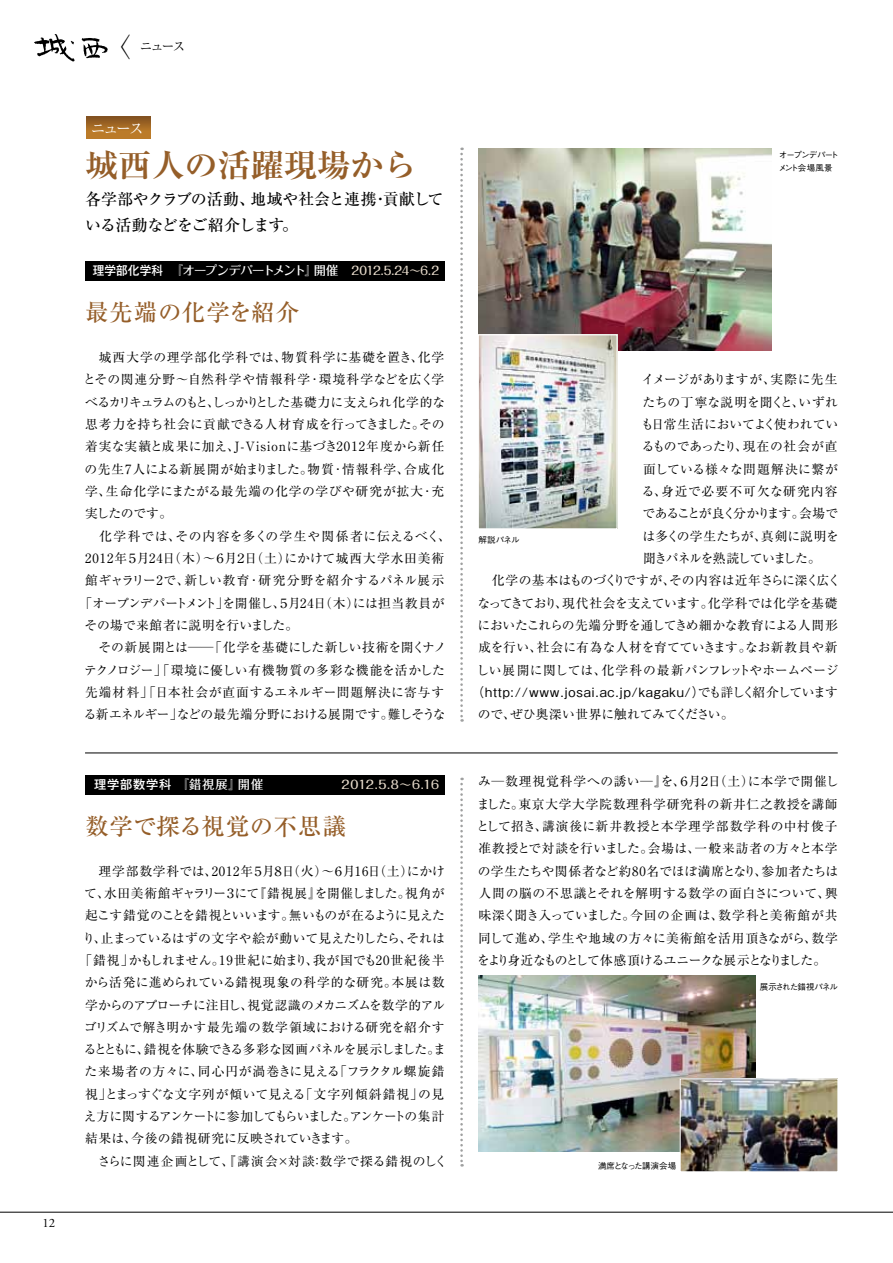
<style>
.page{position:relative;width:893px;height:1263px;background:#fff}
.page>*{position:absolute;margin:0;border:0;box-sizing:border-box;transform-origin:0 0}
.t1{font:700 31.95px "Ryumin Pro";letter-spacing:-.01em;color:#955e29;scale:1.05 1}
.t2{font:300 26.55px "Akashi Std";color:#000}
.t3{font:500 23.4px "Ryumin Pro";letter-spacing:.02em;color:#955e29}
.t4{font:500 15.9px/25.5px "Ryumin Pro";letter-spacing:-.02em;color:#000}
.t5{font:14.85px "Ryumin Pro";color:#fff}
.t6{font:12.75px/22.4px "Ryumin Pro";letter-spacing:.005em;color:#000;text-align:justify}
.t7{font:12.75px "Ryumin Pro";letter-spacing:-.045em;color:#000}
.t8{font:12.75px "Ryumin Pro";letter-spacing:-.08em;color:#000}
.t9{font:12.75px "Ryumin Pro";letter-spacing:.06em;color:#000}
.t10{font:12.75px "Ryumin Pro";letter-spacing:.045em;color:#000}
.t11{font:12.75px "Ryumin Pro";letter-spacing:.055em;color:#000}
.t12{font:12.75px "Ryumin Pro";letter-spacing:.035em;color:#000}
.t13{font:12.75px "Ryumin Pro";letter-spacing:.025em;color:#000}
.t14{font:500 12.75px "Gothic BBB Pr 5";letter-spacing:.06em;color:#000}
.t15{font:12.75px "Ryumin Pro";letter-spacing:.075em;color:#000}
.t16{font:12.75px "Ryumin Pro";letter-spacing:-.04em;color:#000}
.t17{font:12.75px "Ryumin Pro";letter-spacing:-.035em;color:#000}
.t18{font:12.75px "Ryumin Pro";letter-spacing:-.05em;color:#000}
.t19{font:12.75px "Ryumin Pro";letter-spacing:-.03em;color:#000}
.t20{font:12.75px "Ryumin Pro";letter-spacing:-.02em;color:#000}
.t21{font:12.75px "Ryumin Pro";letter-spacing:.04em;color:#000}
.t22{font:12.75px "Ryumin Pro";letter-spacing:-.025em;color:#000}
.t23{font:12.75px "Ryumin Pro";letter-spacing:.08em;color:#000}
.t24{font:12.75px "Ryumin Pro";letter-spacing:.05em;color:#000}
.t25{font:12.75px "Ryumin Pro";letter-spacing:.07em;color:#000}
.t26{font:12.75px "Ryumin Pro";letter-spacing:-.1em;color:#000}
.t27{font:12.75px "Ryumin Pro";letter-spacing:.09em;color:#000}
.t28{font:12.75px "Ryumin Pro";letter-spacing:-.095em;color:#000}
.t29{font:12.75px "Adobe Garamond Pro";color:#000}
.t30{font:500 12.15px "Folk Pro";letter-spacing:-.065em;color:#fff}
.t31{font:500 12.15px "Folk Pro";letter-spacing:-.04em;color:#fff}
.t32{font:500 11.7px "Folk Pro";letter-spacing:-.01em;color:#e9ddcd}
.t33{font:500 8.55px/12.8px "Gothic BBB Pro";letter-spacing:-.085em;color:#000}
.t34{font:500 8.55px "Gothic BBB Pro";letter-spacing:-.065em;color:#000}
.s1{font-family:"Gothic MB101 Pro"}
.s2{font-size:11.7px;color:#e9ddcd}
.s3{font-weight:900}
.s4{font-family:"Ryumin Pro";font-weight:400}
</style>
<div class="page">
<svg style="left:82px;top:38px;width:26px;height:20px"></svg>
<svg style="left:34px;top:34px;width:41px;height:27px"></svg>
<hr style="left:0;top:1212px;width:893px;height:1px;background:#000">
<img style="left:478px;top:149px;width:293px;height:202px">
<div style="left:85px;top:261px;width:359px;height:19px;background:#000"></div>
<div style="left:85px;top:775px;width:359px;height:19px;background:#000"></div>
<hr style="left:85px;top:753px;width:753px;height:1px;background:#000">
<svg style="left:460px;top:148px;width:3px;height:574px"></svg>
<svg style="left:460px;top:778px;width:3px;height:388px"></svg>
<svg style="left:86px;top:117px;width:64px;height:21px"></svg>
<img style="left:480px;top:336px;width:136px;height:191px">
<div style="left:478px;top:334px;width:140px;height:195px;border:1px solid #fff"></div>
<img style="left:478px;top:976px;width:277px;height:175px">
<img style="left:682px;top:1080px;width:154px;height:90px">
<div style="left:680px;top:1078px;width:158px;height:94px;border:1px solid #fff"></div>
<p class="t29" style="left:43px;top:1215px;width:14px">12</p>
<h2 class="t2" style="left:104px;top:28px;width:28px">〈</h2>
<p class="t6" style="left:140px;top:34px;width:47px">ニュース</p>
<p class="t5" style="left:91px;top:116px;width:55px">ニュース</p>
<h1 class="t1" style="left:85px;top:140px;width:318px">城西人の活躍現場から</h1>
<p class="t4" style="left:85px;top:186px;width:360px">各学部やクラブの活動、地域や社会と連携･貢献している活動などをご紹介します。</p>
<p class="t30" style="left:93px;top:261px;width:348px"><span class="s1">理学部化学科</span> 『オープンデパートメント』開催 <span class="s2">2012.5.24～6.2</span></p>
<h3 class="t3" style="left:85px;top:294px;width:216px">最先端の化学を紹介</h3>
<p class="t23" style="left:85px;top:347px;width:361px">　城西大学の理学部化学科では、物質科学に基礎を置き、化学</p>
<p class="t9" style="left:83px;top:370px;width:363px">とその関連分野～自然科学や情報科学･環境科学などを広く学</p>
<p class="t8" style="left:85px;top:392px;width:362px">べるカリキュラムのもと、しっかりとした基礎力に支えられ化学的な</p>
<p class="t6" style="left:85px;top:412px;width:361px">思考力を持ち社会に貢献できる人材育成を行ってきました。その</p>
<p class="t15" style="left:85px;top:437px;width:361px">着実な実績と成果に加え、J-Visionに基づき2012年度から新任</p>
<p class="t11" style="left:85px;top:459px;width:361px">の先生7人による新展開が始まりました。物質･情報科学、合成化</p>
<p class="t24" style="left:85px;top:481px;width:361px">学、生命化学にまたがる最先端の化学の学びや研究が拡大･充</p>
<p class="t6" style="left:85px;top:501px;width:89px">実したのです。</p>
<p class="t11" style="left:85px;top:526px;width:367px">　化学科では、その内容を多くの学生や関係者に伝えるべく、</p>
<p class="t9" style="left:85px;top:548px;width:361px">2012年５月24日（木）～６月２日（土）にかけて城西大学水田美術</p>
<p class="t6" style="left:85px;top:568px;width:361px">館ギャラリー2で、新しい教育･研究分野を紹介するパネル展示</p>
<p class="t16" style="left:80px;top:593px;width:367px">「オープンデパートメント」を開催し、５月24日（木）には担当教員が</p>
<p class="t6" style="left:85px;top:613px;width:215px">その場で来館者に説明を行いました。</p>
<p class="t20" style="left:85px;top:637px;width:363px">　その新展開とは<span class="s3">──</span>「化学を基礎にした新しい技術を開くナノ</p>
<p class="t6" style="left:84px;top:658px;width:362px">テクノロジー」「環境に優しい有機物質の多彩な機能を活かした</p>
<p class="t25" style="left:85px;top:682px;width:361px">先端材料」「日本社会が直面するエネルギー問題解決に寄与す</p>
<p class="t17" style="left:84px;top:704px;width:363px">る新エネルギー」などの最先端分野における展開です。難しそうな</p>
<p class="t31" style="left:94px;top:774px;width:171px"><span class="s1">理学部数学科</span>『錯視展』開催</p>
<p class="t32" style="left:342px;top:775px;width:99px">2012.5.8～6.16</p>
<h3 class="t3" style="left:85px;top:808px;width:263px">数学で探る視覚の不思議</h3>
<p class="t6" style="left:85px;top:859px;width:361px">　理学部数学科では、2012年５月８日（火）～６月16日（土）にかけ</p>
<p class="t7" style="left:84px;top:883px;width:362px">て、水田美術館ギャラリー３にて『錯視展』を開催しました。視角が</p>
<p class="t7" style="left:85px;top:905px;width:362px">起こす錯覚のことを錯視といいます。無いものが在るように見えた</p>
<p class="t6" style="left:83px;top:926px;width:364px">り、止まっているはずの文字や絵が動いて見えたりしたら、それは</p>
<p class="t13" style="left:80px;top:950px;width:366px">「錯視」かもしれません。19世紀に始まり、我が国でも20世紀後半</p>
<p class="t12" style="left:85px;top:972px;width:361px">から活発に進められている錯視現象の科学的な研究。本展は数</p>
<p class="t18" style="left:85px;top:995px;width:362px">学からのアプローチに注目し、視覚認識のメカニズムを数学的アル</p>
<p class="t12" style="left:84px;top:1017px;width:362px">ゴリズムで解き明かす最先端の数学領域における研究を紹介す</p>
<p class="t7" style="left:84px;top:1039px;width:364px">るとともに、錯視を体験できる多彩な図画パネルを展示しました。ま</p>
<p class="t21" style="left:84px;top:1062px;width:361px">た来場者の方々に、同心円が渦巻きに見える「フラクタル螺旋錯</p>
<p class="t10" style="left:85px;top:1084px;width:361px">視」とまっすぐな文字列が傾いて見える「文字列傾斜錯視」の見</p>
<p class="t8" style="left:84px;top:1106px;width:362px">え方に関するアンケートに参加してもらいました。アンケートの集計</p>
<p class="t6" style="left:85px;top:1127px;width:274px">結果は、今後の錯視研究に反映されていきます。</p>
<p class="t10" style="left:85px;top:1151px;width:364px">　さらに関連企画として、『講演会×対談：数学で探る錯視のしく</p>
<p class="t33" style="left:778px;top:147px;width:62px">オープンデパートメント会場風景</p>
<p class="t6" style="left:642px;top:368px;width:198px">イメージがありますが、実際に先生</p>
<p class="t6" style="left:642px;top:390px;width:197px">たちの丁寧な説明を聞くと、いずれ</p>
<p class="t6" style="left:641px;top:412px;width:198px">も日常生活においてよく使われてい</p>
<p class="t6" style="left:642px;top:435px;width:197px">るものであったり、現在の社会が直</p>
<p class="t13" style="left:643px;top:459px;width:196px">面している様々な問題解決に繋が</p>
<p class="t27" style="left:642px;top:481px;width:197px">る、身近で必要不可欠な研究内容</p>
<p class="t26" style="left:642px;top:503px;width:197px">であることが良く分かります。会場で</p>
<p class="t6" style="left:642px;top:524px;width:198px">は多くの学生たちが、真剣に説明を</p>
<p class="t28" style="left:643px;top:548px;width:179px">聞きパネルを熟読していました。</p>
<p class="t6" style="left:478px;top:568px;width:364px">　化学の基本はものづくりですが、その内容は近年さらに深く広く</p>
<p class="t19" style="left:477px;top:593px;width:362px">なってきており、現代社会を支えています。化学科では化学を基礎</p>
<p class="t22" style="left:478px;top:615px;width:362px">においたこれらの先端分野を通してきめ細かな教育による人間形</p>
<p class="t6" style="left:478px;top:635px;width:361px">成を行い、社会に有為な人材を育てていきます。なお新教員や新</p>
<p class="t6" style="left:476px;top:658px;width:364px">しい展開に関しては、化学科の最新パンフレットやホームページ</p>
<p class="t14" style="left:472px;top:682px;width:368px">（http://www.josai.ac.jp/kagaku/）<span class="s4">でも詳しく紹介しています</span></p>
<p class="t6" style="left:478px;top:702px;width:257px">ので、ぜひ奥深い世界に触れてみてください。</p>
<p class="t33" style="left:478px;top:533px;width:43px">解説パネル</p>
<p class="t6" style="left:476px;top:769px;width:364px">み<span class="s3">─</span>数理視覚科学への誘い<span class="s3">─</span>』を、６月２日（土）に本学で開催しました。東京大学大学院数理科学研究科の新井仁之教授を講師として招き、講演後に新井教授と本学理学部数学科の中村俊子准教授とで対談を行いました。会場は、一般来訪者の方々と本学の学生たちや関係者など約80名でほぼ満席となり、参加者たちは人間の脳の不思議とそれを解明する数学の面白さについて、興味深く聞き入っていました。今回の企画は、数学科と美術館が共同して進め、学生や地域の方々に美術館を活用頂きながら、数学をより身近なものとして体感頂けるユニークな展示となりました。</p>
<p class="t34" style="left:598px;top:1159px;width:80px">満席となった講演会場</p>
<p class="t33" style="left:760px;top:979px;width:79px">展示された錯視パネル</p>
</div>
